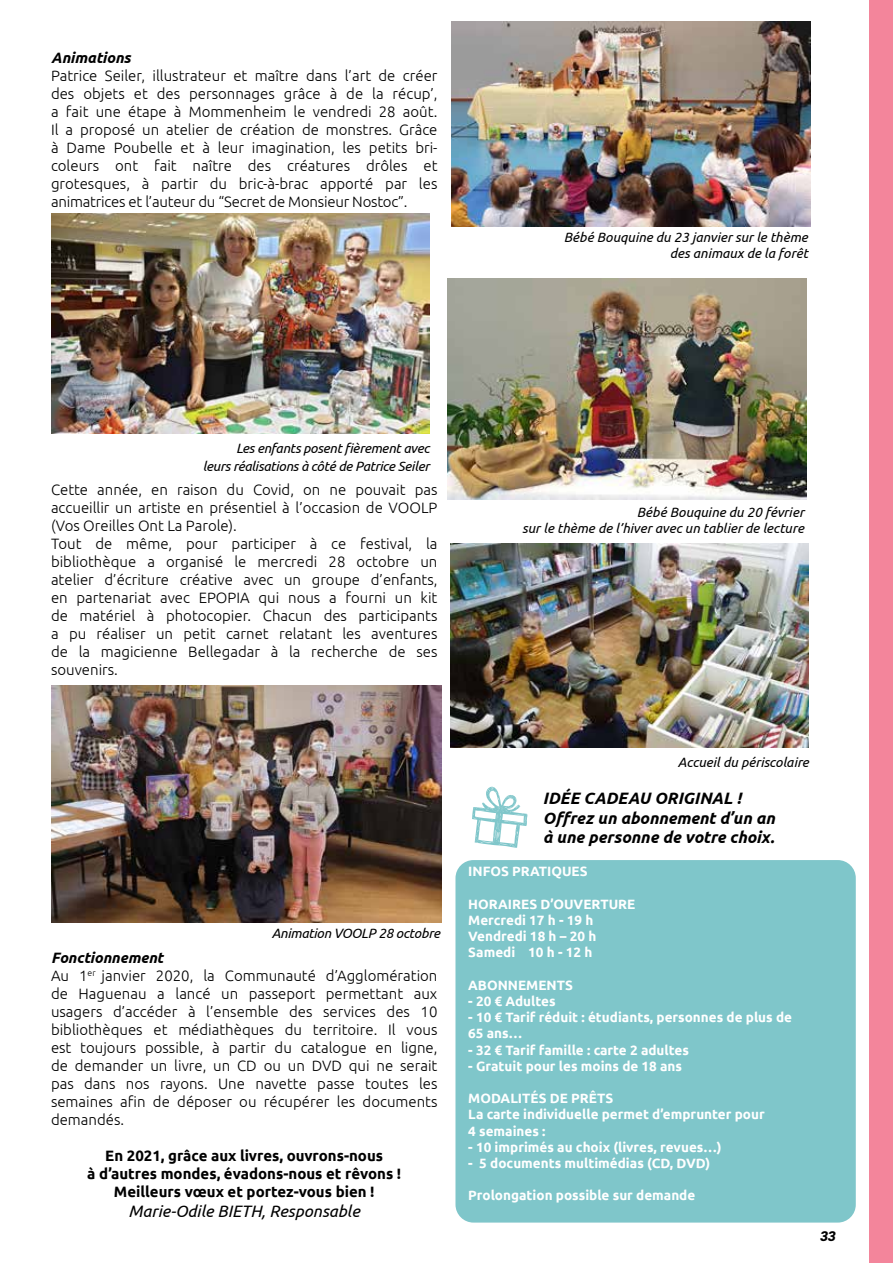
<style>
.page{position:relative;width:893px;height:1263px;background:#fff}
.page>*{position:absolute;margin:0;border:0;box-sizing:border-box;transform-origin:0 0}
.t1{font:italic 700 16.5px/19.8px "Ubuntu";color:#000}
.t2{font:italic 16.5px "Ubuntu";color:#000}
.t3{font:300 15px/18px "Ubuntu";color:#000}
.t4{font:700 15px/18px "Ubuntu";color:#000;text-align:center}
.t5{font:italic 700 15px "Ubuntu";color:#000}
.t6{font:700 13.5px/16.2px "Ubuntu";color:#fff}
.t7{font:italic 13.5px/16.2px "Ubuntu";color:#000;text-align:right}
.t8{font:italic 13.5px/18px "Ubuntu";letter-spacing:-.02em;color:#000;text-align:right}
.t9{font:italic 900 13.5px "Roboto";color:#000}
.s1{font-weight:700;font-style:italic}
</style>
<div class="page">
<div style="left:455px;top:860px;width:401px;height:362px;background:#7fc6ca;border-radius:18px"></div>
<img style="left:51px;top:213px;width:378px;height:221px">
<img style="left:452px;top:21px;width:358px;height:206px">
<svg style="left:472px;top:786px;width:56px;height:62px"></svg>
<div style="left:870px;top:0;width:23px;height:1263px;background:#f3859b"></div>
<img style="left:51px;top:685px;width:390px;height:238px">
<img style="left:448px;top:279px;width:358px;height:220px">
<img style="left:451px;top:544px;width:358px;height:203px">
<p class="t5" style="left:51px;top:48px;width:81px">Animations</p>
<p class="t3" style="left:51px;top:66px;width:388px;text-align:justify">Patrice Seiler, illustrateur et maître dans l’art de créer des objets et des personnages grâce à de la récup’, a fait une étape à Mommenheim le vendredi 28 août.<br>Il a proposé un atelier de création de monstres. Grâce à Dame Poubelle et à leur imagination, les petits bri&shy;coleurs ont fait naître des créatures drôles et grotesques, à partir du bric-à-brac apporté par les animatrices et l’auteur du “Secret de Monsieur Nostoc”.</p>
<p class="t7" style="left:564px;top:229px;width:245px">Bébé Bouquine du 23 janvier sur le thème des animaux de la forêt</p>
<p class="t8" style="left:203px;top:439px;width:228px">Les enfants posent fièrement avec<br>leurs réalisations à côté de Patrice Seiler</p>
<p class="t3" style="left:51px;top:480px;width:388px">Cette année, en raison du Covid, on ne pouvait pas accueillir un artiste en présentiel à l’occasion de VOOLP (Vos Oreilles Ont La Parole).<br>Tout de même, pour participer à ce festival, la bibliothèque a organisé le mercredi 28 octobre un atelier d’écriture créative avec un groupe d’enfants, en partenariat avec EPOPIA qui nous a fourni un kit de matériel à photocopier. Chacun des participants a pu réaliser un petit carnet relatant les aventures de la magicienne Bellegadar à la recherche de ses souvenirs.</p>
<p class="t7" style="left:522px;top:503px;width:283px">Bébé Bouquine du 20 février<br>sur le thème de l’hiver avec un tablier de lecture</p>
<p class="t8" style="left:272px;top:923px;width:170px">Animation VOOLP 28 octobre</p>
<p class="t3" style="left:51px;top:948px;width:388px"><span class="s1">Fonctionnement<br></span>Au 1<sup>er</sup> janvier 2020, la Communauté d’Agglomération de Haguenau a lancé un passeport permettant aux usagers d’accéder à l’ensemble des services des 10 bibliothèques et médiathèques du territoire. Il vous est toujours possible, à partir du catalogue en ligne, de demander un livre, un CD ou un DVD qui ne serait pas dans nos rayons. Une navette passe toutes les semaines afin de déposer ou récupérer les documents demandés.</p>
<p class="t4" style="left:87px;top:1146px;width:316px">En 2021, grâce aux livres, ouvrons-nous<br>à d’autres mondes, évadons-nous et rêvons !<br>Meilleurs vœux et portez-vous bien !</p>
<p class="t2" style="left:129px;top:1201px;width:233px">Marie-Odile BIETH, Responsable</p>
<p class="t7" style="left:678px;top:754px;width:133px">Accueil du périscolaire</p>
<p class="t1" style="left:543px;top:788px;width:233px">IDÉE CADEAU ORIGINAL !<br>Offrez un abonnement d’un an à une personne de votre choix.</p>
<p class="t6" style="left:468px;top:863px;width:121px">INFOS PRATIQUES</p>
<p class="t6" style="left:468px;top:896px;width:169px">HORAIRES D’OUVERTURE<br>Mercredi 17 h - 19 h<br>Vendredi 18 h – 20 h<br>Samedi 10 h - 12 h</p>
<p class="t6" style="left:468px;top:977px;width:106px">ABONNEMENTS</p>
<p class="t6" style="left:468px;top:993px;width:89px">- 20 € Adultes</p>
<p class="t6" style="left:468px;top:1009px;width:325px">- 10 € Tarif réduit : étudiants, personnes de plus de<br>65 ans…</p>
<p class="t6" style="left:468px;top:1041px;width:222px">- 32 € Tarif famille : carte 2 adultes</p>
<p class="t6" style="left:468px;top:1058px;width:215px">- Gratuit pour les moins de 18 ans</p>
<p class="t6" style="left:468px;top:1090px;width:298px">MODALITÉS DE PRÊTS<br>La carte individuelle permet d’emprunter pour<br>4 semaines :</p>
<p class="t6" style="left:468px;top:1139px;width:255px">- 10 imprimés au choix (livres, revues…)</p>
<p class="t6" style="left:468px;top:1155px;width:243px">- 5 documents multimédias (CD, DVD)</p>
<p class="t6" style="left:468px;top:1187px;width:229px">Prolongation possible sur demande</p>
<p class="t9" style="left:820px;top:1227px;width:17px">33</p>
</div>
